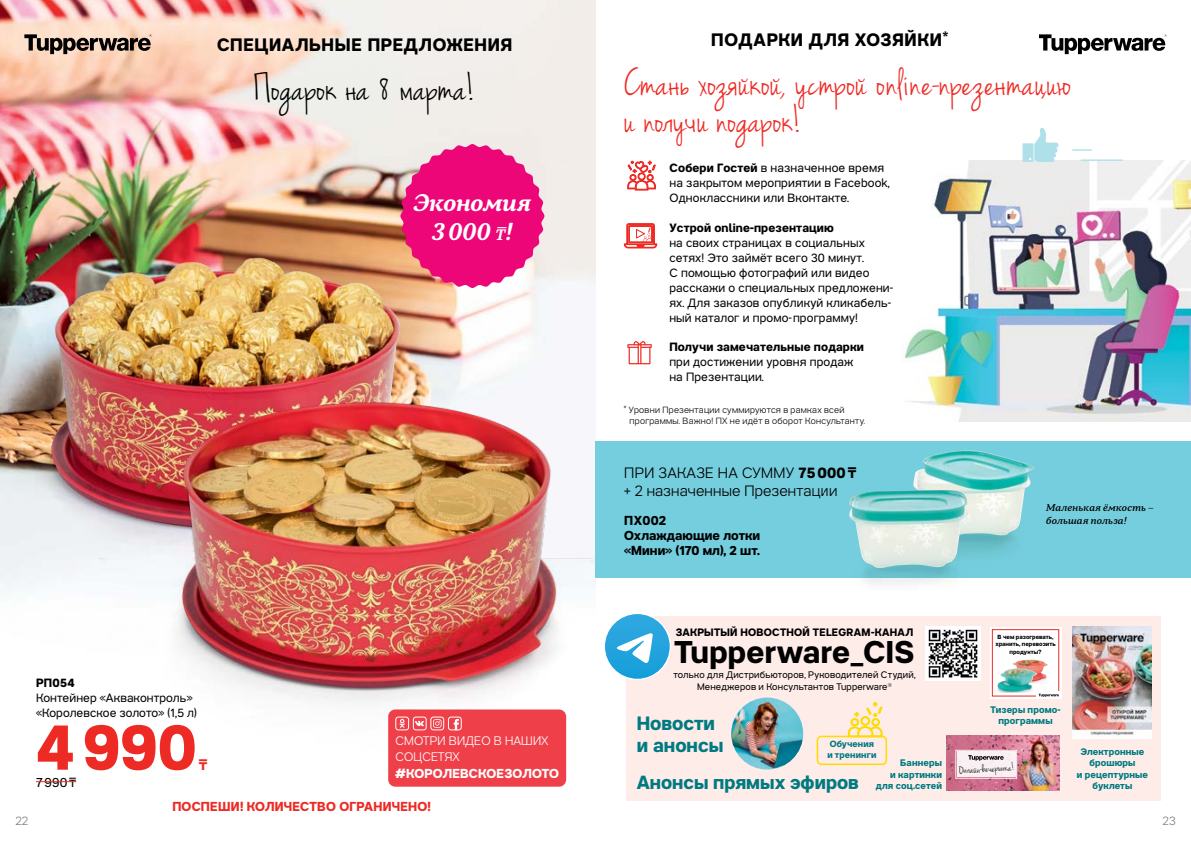
<style>
.page{position:relative;width:1191px;height:842px;background:#fff}
.page>*{position:absolute;margin:0;border:0;box-sizing:border-box;transform-origin:0 0}
.t1{font:700 64px "Tupper PRO";color:#ee2a24}
.t2{font:40px/37px "Tupperware Handwriting";letter-spacing:.02em;color:#ee2a24}
.t3{font:40px "Tupperware Handwriting";letter-spacing:.02em;color:#000}
.t4{font:700 31.4px "Tupper PRO";letter-spacing:.01em;color:#000}
.t5{font:italic 700 24px/28.8px "Tupper Serif";color:#fff;text-align:center}
.t6{font:700 19.3px/22.1px "Tupper PRO";color:#007a80}
.t7{font:700 19px "Tupper PRO";color:#007a80}
.t8{font:700 18px "Tupper PRO";letter-spacing:.04em;color:#000}
.t9{font:300 15px/18px "Tupper PRO";letter-spacing:.015em;color:#000}
.t10{font:700 15px "Noto Sans";color:#ee2a24}
.t11{font:700 13px/15px "Tupper PRO";letter-spacing:.005em;color:#000}
.t12{font:700 13px "Tupper PRO";letter-spacing:.015em;color:#ee2a24}
.t13{font:700 13px "Tupper PRO";letter-spacing:.01em;color:#fff}
.t14{font:13px "Tupper PRO";color:#000}
.t15{font:300 12.4px/15.6px "Tupper PRO";letter-spacing:.01em;color:#fff}
.t16{font:12px/15px "Tupper PRO";letter-spacing:.01em;color:#000}
.t17{font:700 12px "Tupper PRO";letter-spacing:.01em;color:#000}
.t18{font:300 12px "Tupper PRO";color:#808285}
.t19{font:11.5px "Tupperware Handwriting";color:#000}
.t20{font:700 10.8px "Tupper PRO";letter-spacing:.025em;color:#000}
.t21{font:italic 500 10px/13px "Tupper Serif";letter-spacing:.015em;color:#000}
.t22{font:700 9.5px/11.4px "Tupper PRO";letter-spacing:.01em;color:#007a80;text-align:center}
.t23{font:9.5px/11.4px "Tupper PRO";letter-spacing:.015em;color:#000;text-align:center}
.t24{font:700 9.1px/10.9px "Tupper PRO";letter-spacing:.01em;color:#007a80}
.t25{font:300 9px/10.8px "Tupper PRO";letter-spacing:.03em;color:#000}
.t26{font:700 6px/7.2px "Tupper PRO";color:#000;text-align:center}
.s1{font-family:"Noto Serif";font-weight:600;font-size:18px}
.s2{font-family:"Noto Sans"}
.s3{font-weight:700}
.s4{font-family:"Noto Sans";font-weight:700}
</style>
<div class="page">
<img style="left:0;top:0;width:595px;height:592px">
<img style="left:27px;top:427px;width:72px;height:136px">
<img style="left:51px;top:257px;width:349px;height:272px">
<img style="left:99px;top:269px;width:531px;height:517px">
<img style="left:182px;top:402px;width:374px;height:285px">
<div style="left:595px;top:441px;width:596px;height:136px;background:#75cede"></div>
<div style="left:626px;top:617px;width:535px;height:184px;background:#feece9"></div>
<svg style="left:848px;top:702px;width:34px;height:34px"></svg>
<div style="left:816px;top:736px;width:71px;height:29px;border:2px solid #ffdb00;border-radius:4px"></div>
<img style="left:946px;top:735px;width:113px;height:55px">
<div style="left:956px;top:751px;width:59px;height:26px;background:#faf0f3"></div>
<svg style="left:968px;top:755px;width:36px;height:5px"></svg>
<div style="left:955px;top:750px;width:62px;height:28px;border:1px solid #fff"></div>
<img style="left:1072px;top:626px;width:79px;height:112px">
<div style="left:989px;top:627px;width:72px;height:72px;background:#fff"></div>
<div style="left:992px;top:629px;width:67px;height:67px;border:1px solid #ee2a24"></div>
<div style="left:1036px;top:692px;width:25px;height:7px;background:#fff"></div>
<svg style="left:1038px;top:694px;width:21px;height:3px"></svg>
<svg style="left:604px;top:613px;width:66px;height:66px;background:#2ea7de"></svg>
<svg style="left:616px;top:633px;width:36px;height:30px"></svg>
<div style="left:603px;top:613px;width:68px;height:67px;border:1px solid #fff;border-radius:50%"></div>
<img style="left:925px;top:626px;width:55px;height:54px">
<img style="left:731px;top:697px;width:72px;height:72px;border-radius:36px">
<hr style="left:36px;top:781px;width:40px;height:1px;background:#ee2a24">
<svg style="left:400px;top:144px;width:144px;height:144px;background:#ec398a"></svg>
<div style="left:388px;top:709px;width:178px;height:78px;background:#ef404a;border-radius:7px"></div>
<svg style="left:399px;top:719px;width:6px;height:9px"></svg>
<div style="left:395px;top:716px;width:14px;height:14px;border:1px solid #fff;border-radius:3px"></div>
<svg style="left:454px;top:719px;width:5px;height:9px"></svg>
<div style="left:448px;top:716px;width:14px;height:14px;border:1px solid #fff;border-radius:3px"></div>
<svg style="left:415px;top:721px;width:9px;height:5px"></svg>
<div style="left:413px;top:716px;width:14px;height:14px;border:1px solid #fff;border-radius:3px"></div>
<svg style="left:433px;top:719px;width:8px;height:9px"></svg>
<div style="left:430px;top:716px;width:14px;height:14px;border:1px solid #fff;border-radius:3px"></div>
<img style="left:1013px;top:659px;width:34px;height:23px">
<img style="left:999px;top:692px;width:27px;height:1px">
<img style="left:997px;top:668px;width:40px;height:24px">
<img style="left:903px;top:161px;width:288px;height:261px">
<svg style="left:627px;top:161px;width:28px;height:29px"></svg>
<svg style="left:624px;top:223px;width:33px;height:25px"></svg>
<svg style="left:627px;top:341px;width:25px;height:23px"></svg>
<hr style="left:1080px;top:159px;width:43px;height:2px;background:#aee0ea">
<hr style="left:1072px;top:149px;width:20px;height:2px;background:#aee0ea">
<svg style="left:1022px;top:128px;width:36px;height:34px"></svg>
<img style="left:981px;top:468px;width:54px;height:87px">
<img style="left:913px;top:451px;width:121px;height:86px">
<img style="left:838px;top:490px;width:143px;height:94px">
<img style="left:849px;top:490px;width:118px;height:78px">
<svg style="left:1039px;top:34px;width:127px;height:20px"></svg>
<svg style="left:24px;top:34px;width:128px;height:20px;background:#937f72"></svg>
<h3 class="t8" style="left:217px;top:30px;width:297px">СПЕЦИАЛЬНЫЕ ПРЕДЛОЖЕНИЯ</h3>
<h2 class="t3" style="left:254px;top:63px;width:223px">Подарок на 8 марта!</h2>
<h3 class="t5" style="left:413px;top:188px;width:119px">Экономия<br>3000 <span class="s1">₸</span>!</h3>
<p class="t18" style="left:15px;top:811px;width:14px">22</p>
<p class="t17" style="left:36px;top:673px;width:40px">РП054</p>
<p class="t16" style="left:36px;top:689px;width:163px">Контейнер «Акваконтроль» «Королевское золото» (1,5 л)</p>
<h1 class="t1" style="left:36px;top:696px;width:162px">4990</h1>
<p class="t10" style="left:199px;top:754px;width:10px">₸</p>
<p class="t14" style="left:36px;top:772px;width:42px">7990 <span class="s2">₸</span></p>
<p class="t15" style="left:395px;top:732px;width:155px">СМОТРИ ВИДЕО В НАШИХ<br>СОЦСЕТЯХ</p>
<p class="t13" style="left:395px;top:763px;width:165px">#КОРОЛЕВСКОЕЗОЛОТО</p>
<p class="t12" style="left:172px;top:796px;width:260px">ПОСПЕШИ! КОЛИЧЕСТВО ОГРАНИЧЕНО!</p>
<h3 class="t8" style="left:711px;top:25px;width:238px">ПОДАРКИ ДЛЯ ХОЗЯЙКИ*</h3>
<h2 class="t2" style="left:624px;top:66px;width:448px">Стань хозяйкой, устрой online-презентацию и получи подарок!</h2>
<p class="t16" style="left:669px;top:160px;width:222px"><span class="s3">Собери Гостей</span> в назначенное время на закрытом мероприятии в Facebook,<br>Одноклассники или Вконтакте.</p>
<p class="t17" style="left:669px;top:218px;width:166px">Устрой online-презентацию</p>
<p class="t16" style="left:669px;top:234px;width:226px">на своих страницах в социальных сетях! Это займёт всего 30 минут.<br>C помощью фотографий или видео расскажи о специальных предложени&shy;ях. Для заказов опубликуй кликабель&shy;ный каталог и промо-программу!</p>
<p class="t17" style="left:669px;top:337px;width:196px">Получи замечательные подарки</p>
<p class="t16" style="left:669px;top:353px;width:186px">при достижении уровня продаж на Презентации.</p>
<p class="t25" style="left:629px;top:404px;width:237px;text-indent:-6px">* Уровни Презентации суммируются в рамках всей программы. Важно! ПХ не идёт в оборот Консультанту.</p>
<p class="t9" style="left:624px;top:462px;width:234px">ПРИ ЗАКАЗЕ НА СУММУ <span class="s3">75000</span> <span class="s4">₸ </span>+ 2 назначенные Презентации</p>
<p class="t11" style="left:624px;top:512px;width:137px">ПХ002<br>Охлаждающие лотки «Мини» (170 мл), 2 шт.</p>
<p class="t21" style="left:1046px;top:501px;width:108px">Маленькая ёмкость – большая польза!</p>
<p class="t20" style="left:675px;top:623px;width:239px">ЗАКРЫТЫЙ НОВОСТНОЙ TELEGRAM-КАНАЛ</p>
<p class="t23" style="left:673px;top:669px;width:244px">только для Дистрибьюторов, Руководителей Студий,<br>Менеджеров и Консультантов Tupperware<sup>®</sup></p>
<h3 class="t4" style="left:674px;top:627px;width:241px">Tupperware_CIS</h3>
<p class="t26" style="left:995px;top:633px;width:62px">В чем разогревать, хранить, перевозить продукты?</p>
<p class="t22" style="left:990px;top:703px;width:72px">Тизеры промо&shy;программы</p>
<h3 class="t6" style="left:637px;top:711px;width:88px">Новости и анонсы</h3>
<h3 class="t7" style="left:637px;top:767px;width:223px">Анонсы прямых эфиров</h3>
<p class="t24" style="left:827px;top:738px;width:51px">Обучения и тренинги</p>
<p class="t22" style="left:1076px;top:745px;width:73px">Электронные брошюры<br>и рецептурные буклеты</p>
<p class="t22" style="left:876px;top:757px;width:68px;text-align:right">Баннеры<br>и картинки для соц.сетей</p>
<p class="t19" style="left:959px;top:763px;width:56px;rotate:-4deg">Онлайн-вечеринка!</p>
<p class="t18" style="left:1162px;top:811px;width:14px">23</p>
</div>
